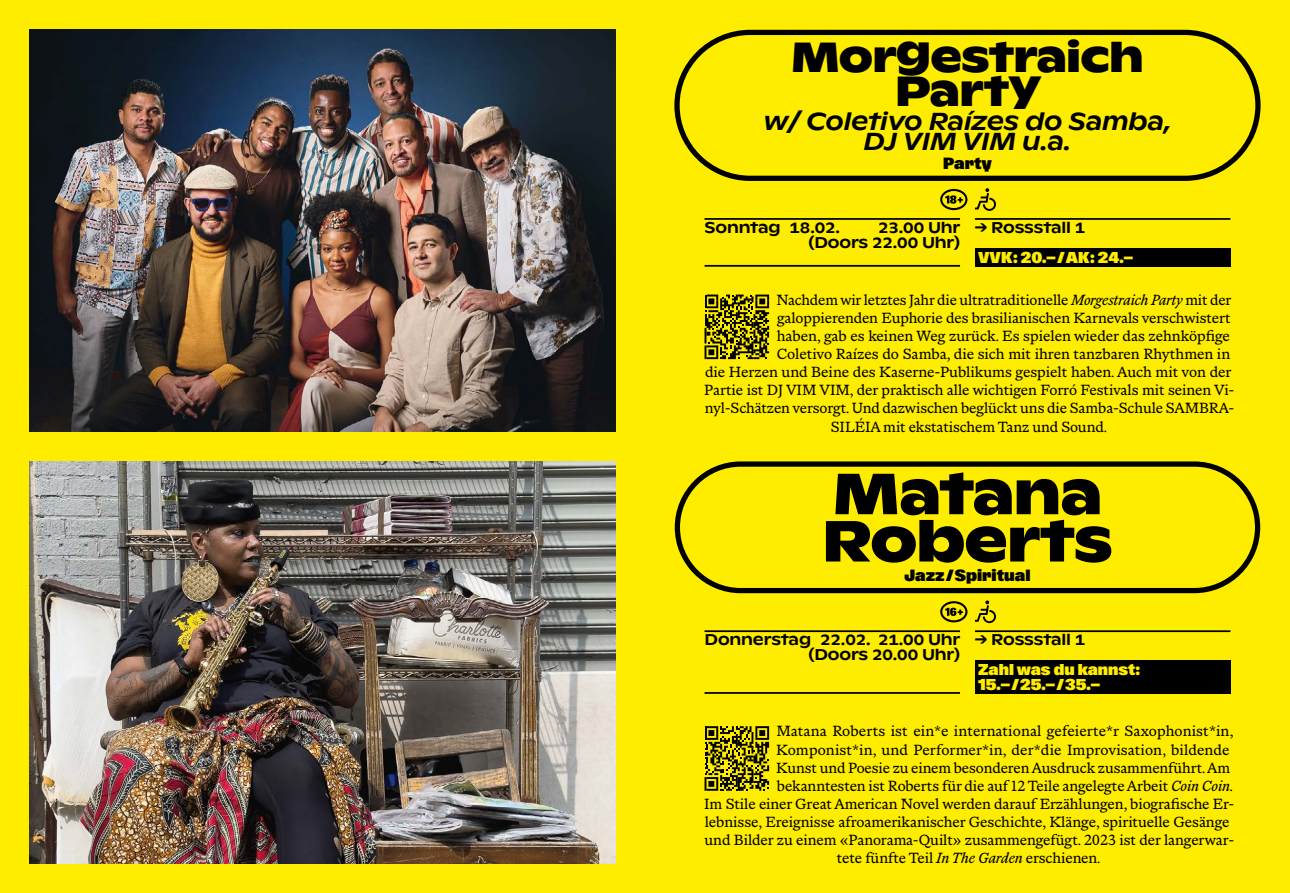
<style>
.page{position:relative;width:1290px;height:893px;background:#ffed00}
.page>*{position:absolute;margin:0;border:0;box-sizing:border-box;transform-origin:0 0}
.t1{font:700 57.75px/47.2px "ABC Ginto Nord";letter-spacing:-.02em;color:#000}
.t2{font:700 42px/34.1px "ABC Ginto Nord";letter-spacing:-.02em;color:#000;text-align:center}
.t3{font:italic 500 24.5px/20.1px "ABC Ginto Nord";letter-spacing:-.01em;color:#000;text-align:center}
.t4{font:16.28px "ABC Gravity Variable";color:#000}
.t5{font:15.75px "ABC Marist";letter-spacing:-.005em;color:#000}
.t6{font:15.75px/14.9px "ABC Gravity";color:#ffed00}
.t7{font:500 15.58px/14.9px "ABC Ginto Nord";letter-spacing:-.01em;color:#000;text-align:right}
.s1{font-style:italic}
</style>
<div class="page">
<img style="left:30px;top:30px;width:585px;height:402px">
<img style="left:30px;top:461px;width:585px;height:402px">
<hr style="left:704px;top:692px;width:256px;height:2px;background:#000">
<hr style="left:704px;top:630px;width:256px;height:2px;background:#000">
<hr style="left:704px;top:265px;width:256px;height:2px;background:#000">
<hr style="left:704px;top:218px;width:256px;height:2px;background:#000">
<hr style="left:975px;top:630px;width:255px;height:2px;background:#000">
<div style="left:975px;top:660px;width:255px;height:34px;background:#000"></div>
<hr style="left:975px;top:218px;width:255px;height:2px;background:#000">
<div style="left:975px;top:248px;width:255px;height:19px;background:#000"></div>
<div style="left:674px;top:30px;width:586px;height:151px;border:5px solid #000;border-radius:73px"></div>
<div style="left:675px;top:461px;width:585px;height:132px;border:5px solid #000;border-radius:63px"></div>
<svg style="left:940px;top:601px;width:27px;height:21px"></svg>
<svg style="left:974px;top:600px;width:22px;height:24px"></svg>
<svg style="left:974px;top:188px;width:22px;height:23px"></svg>
<svg style="left:704px;top:295px;width:65px;height:64px"></svg>
<svg style="left:704px;top:726px;width:65px;height:65px"></svg>
<svg style="left:940px;top:189px;width:27px;height:21px"></svg>
<h2 class="t2" style="left:791px;top:39px;width:354px">Morgestraich<br>Party</h2>
<h3 class="t3" style="left:763px;top:111px;width:409px">w/ Coletivo Raízes do Samba,<br>DJ VIM VIM u.a.</h3>
<p class="t4" style="left:943px;top:154px;width:50px">Party</p>
<p class="t7" style="left:808px;top:220px;width:154px">23.00 Uhr<br>(Doors 22.00 Uhr)</p>
<p class="t7" style="left:704px;top:220px;width:137px">Sonntag 18.02.</p>
<p class="t7" style="left:975px;top:220px;width:112px">→ Rossstall 1</p>
<p class="t6" style="left:978px;top:250px;width:157px">VVK: 20.— / AK: 24.—</p>
<p class="t5" style="left:776px;top:291px;width:457px">Nachdem wir letztes Jahr die ultratraditionelle <span class="s1">Morgestraich Party</span> mit der</p>
<p class="t5" style="left:777px;top:309px;width:455px">galoppierenden Euphorie des brasilianischen Karnevals verschwistert</p>
<p class="t5" style="left:777px;top:327px;width:455px">haben, gab es keinen Weg zurück. Es spielen wieder das zehnköpfige</p>
<p class="t5" style="left:777px;top:345px;width:455px">Coletivo Raízes do Samba, die sich mit ihren tanzbaren Rhythmen in</p>
<p class="t5" style="left:705px;top:363px;width:528px">die Herzen und Beine des Kaserne-Publikums gespielt haben. Auch mit von der</p>
<p class="t5" style="left:704px;top:381px;width:532px">Partie ist DJ VIM VIM, der praktisch alle wichtigen Forró Festivals mit seinen Vi-</p>
<p class="t5" style="left:705px;top:399px;width:531px">nyl-Schätzen versorgt. Und dazwischen beglückt uns die Samba-Schule SAMBRA-</p>
<p class="t5" style="left:831px;top:417px;width:278px">SILÉIA mit ekstatischem Tanz und Sound.</p>
<h1 class="t1" style="left:822px;top:469px;width:292px">Matana<br>Roberts</h1>
<p class="t4" style="left:904px;top:566px;width:127px">Jazz / Spiritual</p>
<p class="t7" style="left:704px;top:632px;width:257px">Donnerstag 22.02. 21.00 Uhr (Doors 20.00 Uhr)</p>
<p class="t7" style="left:975px;top:632px;width:112px">→ Rossstall 1</p>
<p class="t6" style="left:978px;top:663px;width:164px">Zahl was du kannst:<br>15.— / 25.— / 35.—</p>
<p class="t5" style="left:776px;top:722px;width:459px">Matana Roberts ist ein*e international gefeierte*r Saxophonist*in,</p>
<p class="t5" style="left:776px;top:740px;width:455px">Komponist*in, und Performer*in, der*die Improvisation, bildende</p>
<p class="t5" style="left:776px;top:758px;width:455px">Kunst und Poesie zu einem besonderen Ausdruck zusammenführt. Am</p>
<p class="t5" style="left:777px;top:777px;width:458px">bekanntesten ist Roberts für die auf 12 Teile angelegte Arbeit <span class="s1">Coin Coin.</span></p>
<p class="t5" style="left:704px;top:795px;width:532px">Im Stile einer Great American Novel werden darauf Erzählungen, biografische Er-</p>
<p class="t5" style="left:705px;top:813px;width:526px">lebnisse, Ereignisse afroamerikanischer Geschichte, Klänge, spirituelle Gesänge</p>
<p class="t5" style="left:704px;top:831px;width:531px">und Bilder zu einem «Panorama-Quilt» zusammengefügt. 2023 ist der langerwar-</p>
<p class="t5" style="left:837px;top:849px;width:265px">tete fünfte Teil <span class="s1">In The Garden</span> erschienen.</p>
</div>
